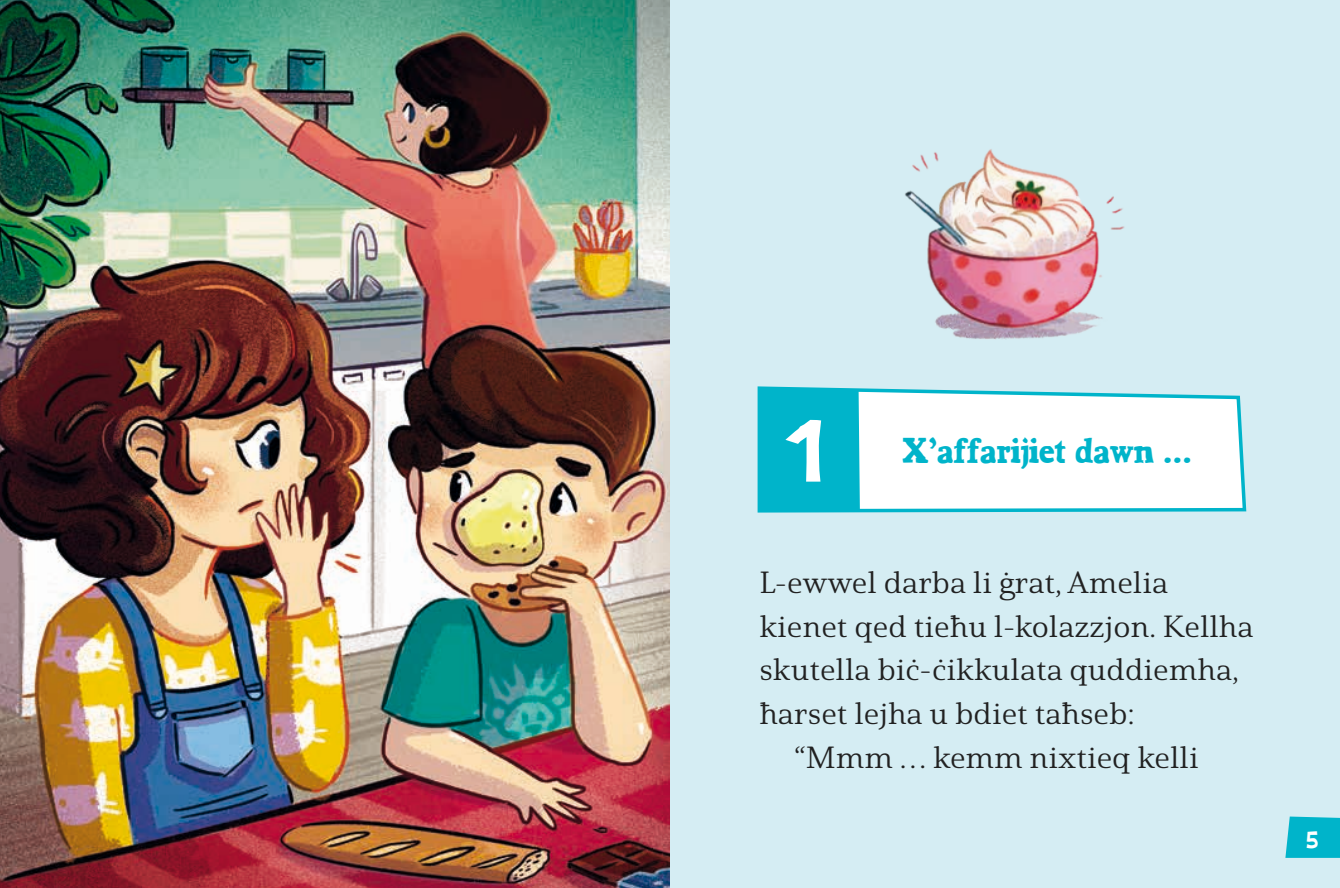
<style>
.page{position:relative;width:1340px;height:888px;background:#fff}
.page>*{position:absolute;margin:0;border:0;box-sizing:border-box;transform-origin:0 0}
.t1{font:35px "Bountiful";letter-spacing:-.015em;color:#00b4ca}
.t2{font:expanded 29.75px "Solitas Serif";color:#212121}
.t3{font:21px "Big Bimbo NC";color:#fff}
.s1{font-family:"Simple Life";font-size:66.5px;color:#fff}
</style>
<div class="page">
<div style="left:670px;top:0;width:669px;height:888px;background:#d5edf3"></div>
<svg style="left:757px;top:386px;width:490px;height:127px;background:#ebf8fa"></svg>
<div style="left:759px;top:388px;width:100px;height:123px;background:#00b4ca"></div>
<img style="left:0;top:0;width:670px;height:888px">
<img style="left:905px;top:149px;width:220px;height:190px">
<svg style="left:1285px;top:817px;width:54px;height:41px;background:#0bb7cc"></svg>
<p class="t1" style="left:788px;top:428px;width:411px"><span class="s1">1</span> X’affarijiet dawn …</p>
<p class="t2" style="left:759px;top:564px;width:410px">L-ewwel darba li ġrat, Amelia</p>
<p class="t2" style="left:759px;top:608px;width:496px">kienet qed tieħu l-kolazzjon. Kellha</p>
<p class="t2" style="left:759px;top:652px;width:481px">skutella biċ-ċikkulata quddiemha,</p>
<p class="t2" style="left:759px;top:696px;width:377px">ħarset lejha u bdiet taħseb:</p>
<p class="t2" style="left:794px;top:739px;width:406px">“Mmm … kemm nixtieq kelli</p>
<p class="t3" style="left:1306px;top:824px;width:13px">5</p>
</div>
